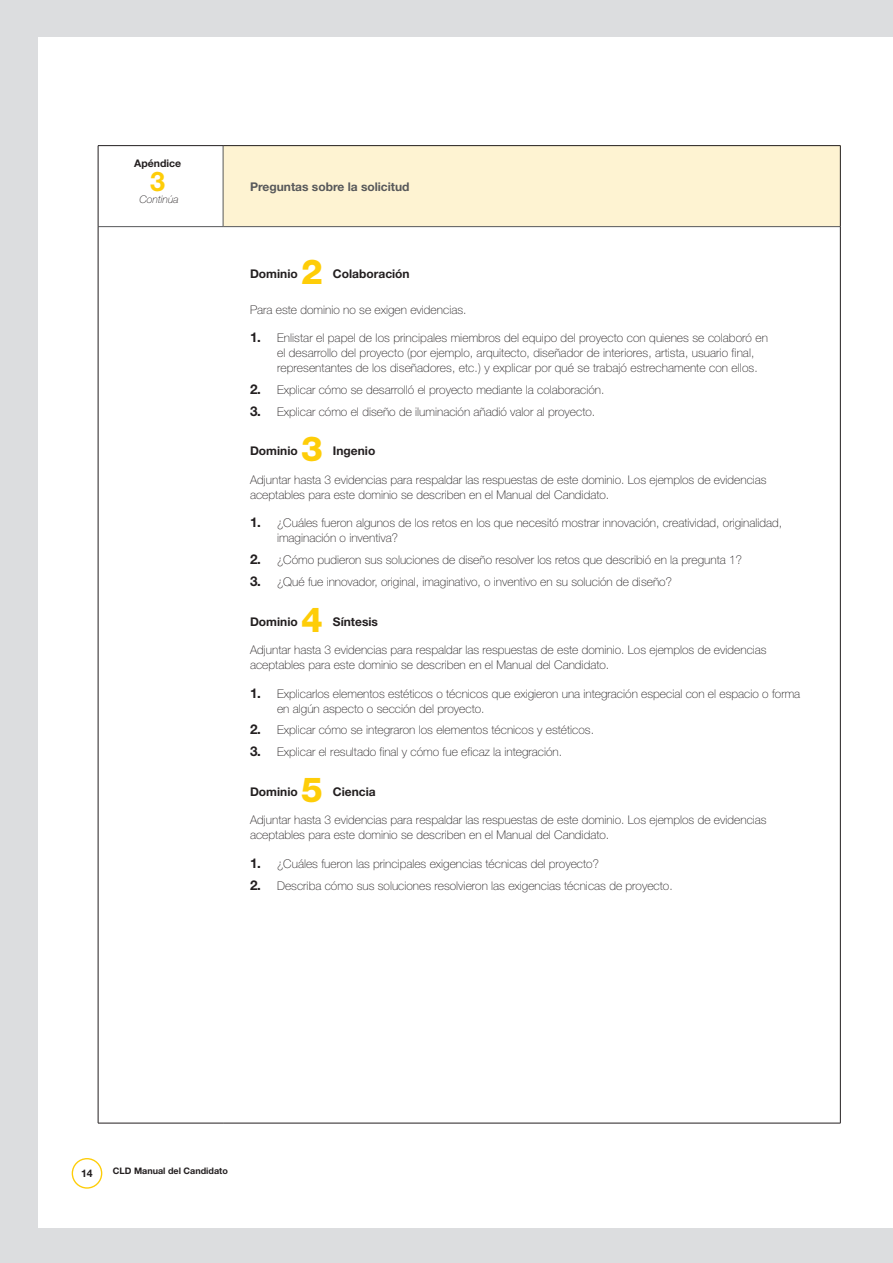
<style>
.page{position:relative;width:893px;height:1263px;background:#dcdddf}
.page>*{position:absolute;margin:0;border:0;box-sizing:border-box;transform-origin:0 0}
.t1{font:800 34.5px "Helvetica Neue LT Std";color:#fecd08}
.t2{font:700 27px "Helvetica Neue LT Std";color:#fecd08}
.t3{font:100 12px/15px "Helvetica Neue LT Std";color:#231f20}
.t4{font:700 12px "Helvetica Neue LT Std";color:#231f20}
.t5{font:700 12px "Helvetica Neue LT Std";color:#57585a}
.t6{font:700 10.5px "Helvetica Neue LT Std";color:#231f20}
.t7{font:italic 100 10.5px "Helvetica Neue LT Std";color:#231f20}
.t8{font:700 9px "Helvetica Neue LT Std";color:#231f20}
.s1{font-weight:700;font-size:13.5px}
</style>
<div class="page">
<div style="left:38px;top:37px;width:855px;height:1191px;background:#fff"></div>
<div style="left:72px;top:1158px;width:30px;height:31px;border:1px solid #fecd08;border-radius:50%"></div>
<div style="left:223px;top:146px;width:617px;height:81px;background:#fef3d2"></div>
<hr style="left:223px;top:146px;width:1px;height:80px;background:#57585a">
<hr style="left:98px;top:226px;width:125px;height:1px;background:#57585a">
<hr style="left:223px;top:226px;width:617px;height:1px;background:#57585a">
<hr style="left:98px;top:1123px;width:125px;height:1px;background:#231f20">
<hr style="left:223px;top:1123px;width:617px;height:1px;background:#231f20">
<hr style="left:98px;top:227px;width:1px;height:896px;background:#231f20">
<hr style="left:840px;top:227px;width:1px;height:896px;background:#231f20">
<hr style="left:98px;top:145px;width:125px;height:1px;background:#231f20">
<hr style="left:98px;top:146px;width:1px;height:81px;background:#231f20">
<hr style="left:223px;top:145px;width:617px;height:1px;background:#231f20">
<hr style="left:840px;top:146px;width:1px;height:81px;background:#231f20">
<p class="t6" style="left:134px;top:156px;width:49px">Apéndice</p>
<h2 class="t2" style="left:150px;top:164px;width:17px">3</h2>
<p class="t7" style="left:140px;top:193px;width:41px">Continúa</p>
<p class="t5" style="left:250px;top:179px;width:161px">Preguntas sobre la solicitud</p>
<p class="t4" style="left:250px;top:267px;width:49px">Dominio</p>
<h1 class="t1" style="left:301px;top:251px;width:23px">2</h1>
<p class="t4" style="left:333px;top:267px;width:78px">Colaboración</p>
<p class="t3" style="left:250px;top:302px;width:218px">Para este dominio no se exigen evidencias.</p>
<p class="t3" style="left:277px;top:330px;width:492px;text-indent:-27px"><span class="s1">1.</span> Enlistar el papel de los principales miembros del equipo del proyecto con quienes se colaboró en el desarrollo del proyecto (por ejemplo, arquitecto, diseñador de interiores, artista, usuario final, representantes de los diseñadores, etc.) y explicar por qué se trabajó estrechamente con ellos.</p>
<p class="t3" style="left:250px;top:382px;width:356px"><span class="s1">2.</span> Explicar cómo se desarrolló el proyecto mediante la colaboración.</p>
<p class="t3" style="left:250px;top:404px;width:347px"><span class="s1">3.</span> Explicar cómo el diseño de iluminación añadió valor al proyecto.</p>
<p class="t4" style="left:250px;top:444px;width:49px">Dominio</p>
<h1 class="t1" style="left:301px;top:428px;width:23px">3</h1>
<p class="t4" style="left:333px;top:444px;width:44px">Ingenio</p>
<p class="t3" style="left:250px;top:472px;width:518px">Adjuntar hasta 3 evidencias para respaldar las respuestas de este dominio. Los ejemplos de evidencias aceptables para este dominio se describen en el Manual del Candidato.</p>
<p class="t3" style="left:277px;top:515px;width:507px;text-indent:-27px"><span class="s1">1.</span> ¿Cuáles fueron algunos de los retos en los que necesitó mostrar innovación, creatividad, originalidad, imaginación o inventiva?</p>
<p class="t3" style="left:250px;top:552px;width:493px"><span class="s1">2.</span> ¿Cómo pudieron sus soluciones de diseño resolver los retos que describió en la pregunta 1?</p>
<p class="t3" style="left:250px;top:574px;width:423px"><span class="s1">3.</span> ¿Qué fue innovador, original, imaginativo, o inventivo en su solución de diseño?</p>
<p class="t4" style="left:250px;top:614px;width:49px">Dominio</p>
<h1 class="t1" style="left:301px;top:599px;width:23px">4</h1>
<p class="t4" style="left:333px;top:614px;width:47px">Síntesis</p>
<p class="t3" style="left:250px;top:642px;width:518px">Adjuntar hasta 3 evidencias para respaldar las respuestas de este dominio. Los ejemplos de evidencias aceptables para este dominio se describen en el Manual del Candidato.</p>
<p class="t3" style="left:277px;top:686px;width:525px;text-indent:-27px"><span class="s1">1.</span> Explicarlos elementos estéticos o técnicos que exigieron una integración especial con el espacio o forma en algún aspecto o sección del proyecto.</p>
<p class="t3" style="left:250px;top:722px;width:345px"><span class="s1">2.</span> Explicar cómo se integraron los elementos técnicos y estéticos.</p>
<p class="t3" style="left:250px;top:744px;width:313px"><span class="s1">3.</span> Explicar el resultado final y cómo fue eficaz la integración.</p>
<p class="t4" style="left:250px;top:784px;width:49px">Dominio</p>
<h1 class="t1" style="left:301px;top:769px;width:23px">5</h1>
<p class="t4" style="left:333px;top:784px;width:44px">Ciencia</p>
<p class="t3" style="left:250px;top:812px;width:518px">Adjuntar hasta 3 evidencias para respaldar las respuestas de este dominio. Los ejemplos de evidencias aceptables para este dominio se describen en el Manual del Candidato.</p>
<p class="t3" style="left:250px;top:856px;width:350px"><span class="s1">1.</span> ¿Cuáles fueron las principales exigencias técnicas del proyecto?</p>
<p class="t3" style="left:250px;top:878px;width:424px"><span class="s1">2.</span> Describa cómo sus soluciones resolvieron las exigencias técnicas de proyecto.</p>
<p class="t6" style="left:81px;top:1166px;width:13px">14</p>
<p class="t8" style="left:113px;top:1165px;width:116px">CLD Manual del Candidato</p>
</div>
